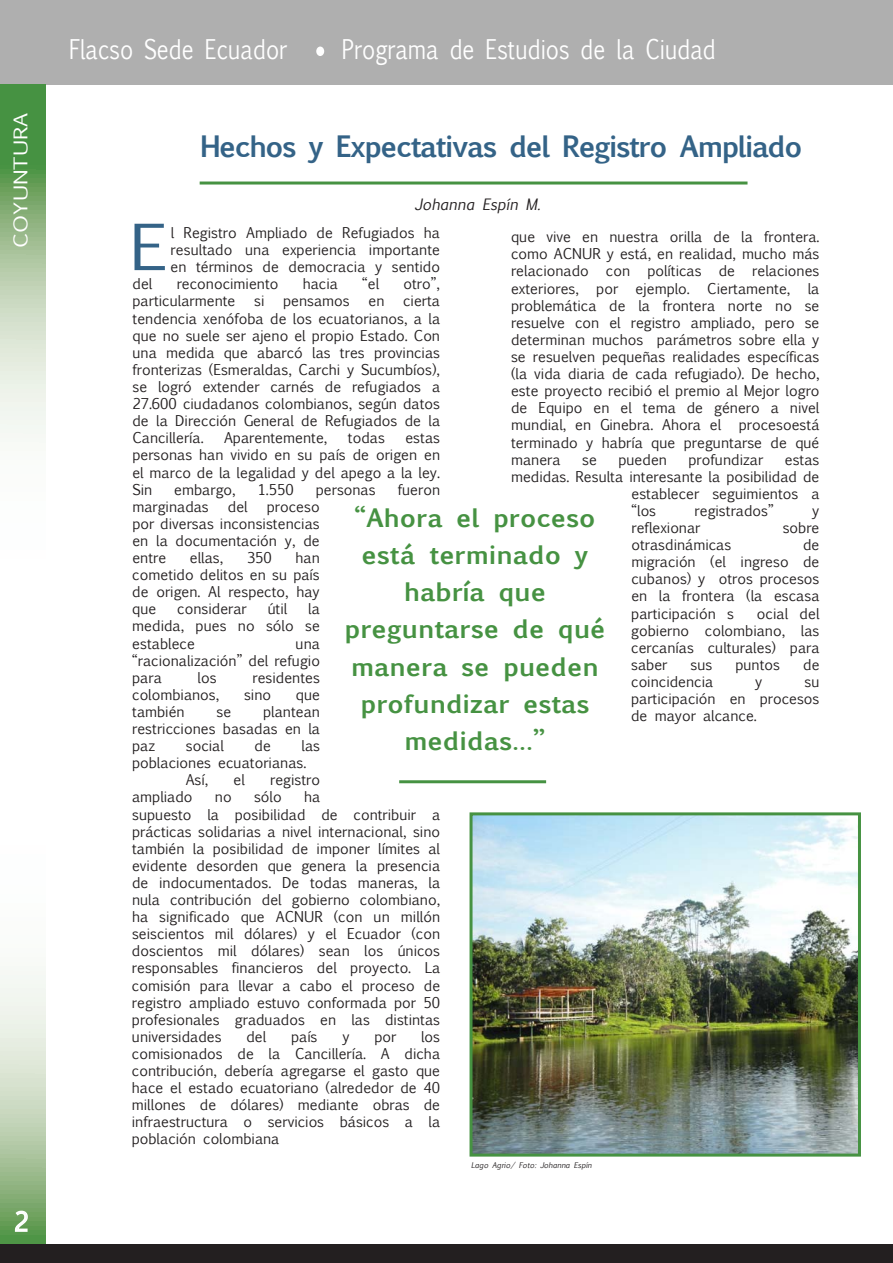
<style>
.page{position:relative;width:893px;height:1263px;background:#fff}
.page>*{position:absolute;margin:0;border:0;box-sizing:border-box;transform-origin:0 0}
.t1{font:60.6px "Euphemia UCAS";color:#346387;scale:1.18 1}
.t2{font:700 28.2px "Euphemia UCAS";letter-spacing:-.05em;color:#346387}
.t3{font:25.95px "Euphemia UCAS";color:#fff;scale:.84 1}
.t4{font:25.05px "Euphemia UCAS";color:#fff}
.t5{font:700 24.3px/37.3px "Euphemia UCAS";color:#469242;text-align:center;scale:1.05 1}
.t6{font:18px "Euphemia UCAS";color:#fff;scale:1.25 1}
.t7{font:italic 15px "Euphemia UCAS";color:#231f20}
.t8{font:14.25px/17.1px "Euphemia UCAS";color:#231f20;text-align:justify}
.t9{font:italic 7.5px "Euphemia UCAS";color:#231f20}
</style>
<div class="page">
<div style="left:0;top:0;width:893px;height:85px;background:#afafaf"></div>
<svg style="left:0;top:85px;width:46px;height:1159px"></svg>
<div style="left:0;top:1244px;width:893px;height:19px;background:#231f20"></div>
<div style="left:316px;top:47px;width:8px;height:9px;background:#fff;border-radius:50%"></div>
<hr style="left:200px;top:182px;width:547px;height:3px;background:#469242">
<svg style="left:14px;top:1209px;width:15px;height:23px"></svg>
<hr style="left:399px;top:780px;width:147px;height:3px;background:#469242">
<img style="left:473px;top:816px;width:384px;height:336px">
<div style="left:469px;top:812px;width:392px;height:344px;border:3px solid #469242"></div>
<p class="t6" style="left:8px;top:248px;width:110px;rotate:-90deg">COYUNTURA</p>
<p class="t4" style="left:14px;top:1204px;width:16px">2</p>
<p class="t3" style="left:69px;top:31px;width:261px">Flacso Sede Ecuador</p>
<p class="t3" style="left:342px;top:31px;width:447px">Programa de Estudios de la Ciudad</p>
<p class="t2" style="left:200px;top:125px;width:604px">Hechos y Expectativas del Registro Ampliado</p>
<p class="t7" style="left:414px;top:193px;width:128px">Johanna Espín M.</p>
<p class="t1" style="left:129px;top:204px;width:34px">E</p>
<p class="t8" style="left:170px;top:224px;width:271px">l Registro Ampliado de Refugiados ha resultado una experiencia importante en términos de democracia y sentido</p>
<p class="t8" style="left:511px;top:228px;width:310px">que vive en nuestra orilla de la frontera. como ACNUR y está, en realidad, mucho más relacionado con políticas de relaciones exteriores, por ejemplo. Ciertamente, la problemática de la frontera norte no se resuelve con el registro ampliado, pero se determinan muchos parámetros sobre ella y se resuelven pequeñas realidades específicas (la vida diaria de cada refugiado). De hecho, este proyecto recibió el premio al Mejor logro de Equipo en el tema de género a nivel mundial, en Ginebra. Ahora el procesoestá terminado y habría que preguntarse de qué manera</p>
<p class="t8" style="left:133px;top:275px;width:21px">del</p>
<p class="t8" style="left:177px;top:275px;width:103px">reconocimiento</p>
<p class="t8" style="left:303px;top:275px;width:37px">hacia</p>
<p class="t8" style="left:362px;top:275px;width:19px">“el</p>
<p class="t8" style="left:403px;top:275px;width:38px">otro”,</p>
<p class="t8" style="left:133px;top:293px;width:104px">particularmente</p>
<p class="t8" style="left:254px;top:293px;width:12px">si</p>
<p class="t8" style="left:283px;top:293px;width:68px">pensamos</p>
<p class="t8" style="left:368px;top:293px;width:18px">en</p>
<p class="t8" style="left:132px;top:293px;width:309px;text-indent:271px">cierta tendencia xenófoba de los ecuatorianos, a la que no suele ser ajeno el propio Estado. Con una medida que abarcó las tres provincias fronterizas (Esmeraldas, Carchi y Sucumbíos), se logró extender carnés de refugiados a 27.600 ciudadanos colombianos, según datos de la Dirección General de Refugiados de la Cancillería.</p>
<p class="t8" style="left:224px;top:429px;width:105px">Aparentemente,</p>
<p class="t8" style="left:348px;top:429px;width:39px">todas</p>
<p class="t8" style="left:132px;top:429px;width:309px;text-indent:273px">estas personas han vivido en su país de origen en el marco de la legalidad y del apego a la ley.<br>Sin</p>
<p class="t8" style="left:582px;top:451px;width:16px">se</p>
<p class="t8" style="left:618px;top:451px;width:50px">pueden</p>
<p class="t8" style="left:688px;top:451px;width:76px">profundizar</p>
<p class="t8" style="left:785px;top:451px;width:36px">estas</p>
<p class="t8" style="left:511px;top:468px;width:310px">medidas. Resulta interesante la posibilidad de</p>
<p class="t8" style="left:631px;top:485px;width:190px">establecer seguimientos a</p>
<p class="t8" style="left:631px;top:502px;width:26px">“los</p>
<p class="t8" style="left:695px;top:502px;width:81px">registrados”</p>
<p class="t8" style="left:812px;top:502px;width:9px">y</p>
<p class="t8" style="left:631px;top:519px;width:71px">reflexionar</p>
<p class="t8" style="left:783px;top:519px;width:38px">sobre</p>
<p class="t8" style="left:631px;top:536px;width:101px">otrasdinámicas</p>
<p class="t8" style="left:174px;top:481px;width:63px">embargo,</p>
<p class="t8" style="left:258px;top:481px;width:38px">1.550</p>
<p class="t8" style="left:316px;top:481px;width:61px">personas</p>
<p class="t8" style="left:398px;top:481px;width:44px">fueron</p>
<p class="t8" style="left:132px;top:498px;width:78px">marginadas</p>
<p class="t8" style="left:228px;top:498px;width:21px">del</p>
<p class="t8" style="left:132px;top:498px;width:189px;text-indent:135px">proceso por diversas inconsistencias en la documentación y, de entre</p>
<p class="t5" style="left:344px;top:498px;width:250px">“Ahora el proceso está terminado y habría que preguntarse de qué manera se pueden profundizar estas medidas…”</p>
<p class="t8" style="left:631px;top:536px;width:190px;text-indent:172px">de migración (el ingreso de cubanos) y otros procesos en la frontera (la escasa participación s</p>
<p class="t8" style="left:190px;top:549px;width:35px">ellas,</p>
<p class="t8" style="left:247px;top:549px;width:26px">350</p>
<p class="t8" style="left:132px;top:549px;width:189px;text-indent:163px">han cometido delitos en su país de origen. Al respecto, hay que</p>
<p class="t8" style="left:177px;top:600px;width:71px">considerar</p>
<p class="t8" style="left:268px;top:600px;width:21px">útil</p>
<p class="t8" style="left:132px;top:600px;width:189px;text-indent:176px">la medida, pues no sólo se establece</p>
<p class="t8" style="left:631px;top:605px;width:190px;text-indent:126px">ocial del gobierno colombiano, las cercanías culturales) para saber</p>
<p class="t8" style="left:132px;top:635px;width:189px;text-indent:163px">una “racionalización” del refugio para</p>
<p class="t8" style="left:690px;top:656px;width:23px">sus</p>
<p class="t8" style="left:735px;top:656px;width:46px">puntos</p>
<p class="t8" style="left:803px;top:656px;width:18px">de</p>
<p class="t8" style="left:631px;top:673px;width:84px">coincidencia</p>
<p class="t8" style="left:755px;top:673px;width:9px">y</p>
<p class="t8" style="left:198px;top:669px;width:21px">los</p>
<p class="t8" style="left:252px;top:669px;width:69px">residentes</p>
<p class="t8" style="left:132px;top:686px;width:89px">colombianos,</p>
<p class="t8" style="left:244px;top:686px;width:29px">sino</p>
<p class="t8" style="left:296px;top:686px;width:26px">que</p>
<p class="t8" style="left:132px;top:703px;width:54px">también</p>
<p class="t8" style="left:217px;top:703px;width:16px">se</p>
<p class="t8" style="left:631px;top:673px;width:190px;text-indent:173px">su participación en procesos de mayor alcance.</p>
<p class="t8" style="left:132px;top:703px;width:189px;text-indent:131px">plantean restricciones basadas en la paz</p>
<p class="t8" style="left:186px;top:737px;width:40px">social</p>
<p class="t8" style="left:255px;top:737px;width:18px">de</p>
<p class="t8" style="left:302px;top:737px;width:20px">las</p>
<p class="t8" style="left:132px;top:754px;width:176px">poblaciones ecuatorianas.</p>
<p class="t8" style="left:186px;top:771px;width:24px">Así,</p>
<p class="t8" style="left:234px;top:771px;width:13px">el</p>
<p class="t8" style="left:270px;top:771px;width:52px">registro</p>
<p class="t8" style="left:132px;top:788px;width:62px">ampliado</p>
<p class="t8" style="left:215px;top:788px;width:18px">no</p>
<p class="t8" style="left:254px;top:788px;width:29px">sólo</p>
<p class="t8" style="left:132px;top:788px;width:310px;text-align:left;text-indent:172px">ha<br>supuesto la posibilidad de contribuir a prácticas solidarias a nivel internacional, sino también la posibilidad de imponer límites al evidente desorden que genera la presencia de indocumentados. De todas maneras, la nula contribución del gobierno colombiano, ha significado que ACNUR (con un millón seiscientos mil dólares) y el Ecuador (con doscientos mil dólares) sean los únicos responsables financieros del proyecto. La comisión para llevar a cabo el proceso de registro ampliado estuvo conformada por 50 profesionales graduados en las distintas universidades</p>
<p class="t8" style="left:246px;top:1028px;width:21px">del</p>
<p class="t8" style="left:291px;top:1028px;width:28px">país</p>
<p class="t8" style="left:342px;top:1028px;width:9px">y</p>
<p class="t8" style="left:374px;top:1028px;width:23px">por</p>
<p class="t8" style="left:132px;top:1028px;width:310px;text-indent:289px">los comisionados de la Cancillería. A dicha contribución, debería agregarse el gasto que hace el estado ecuatoriano (alrededor de 40 millones de dólares) mediante obras de infraestructura o servicios básicos a la población colombiana</p>
<p class="t9" style="left:471px;top:1160px;width:122px">Lago Agrio/ Foto: Johanna Espín</p>
</div>
